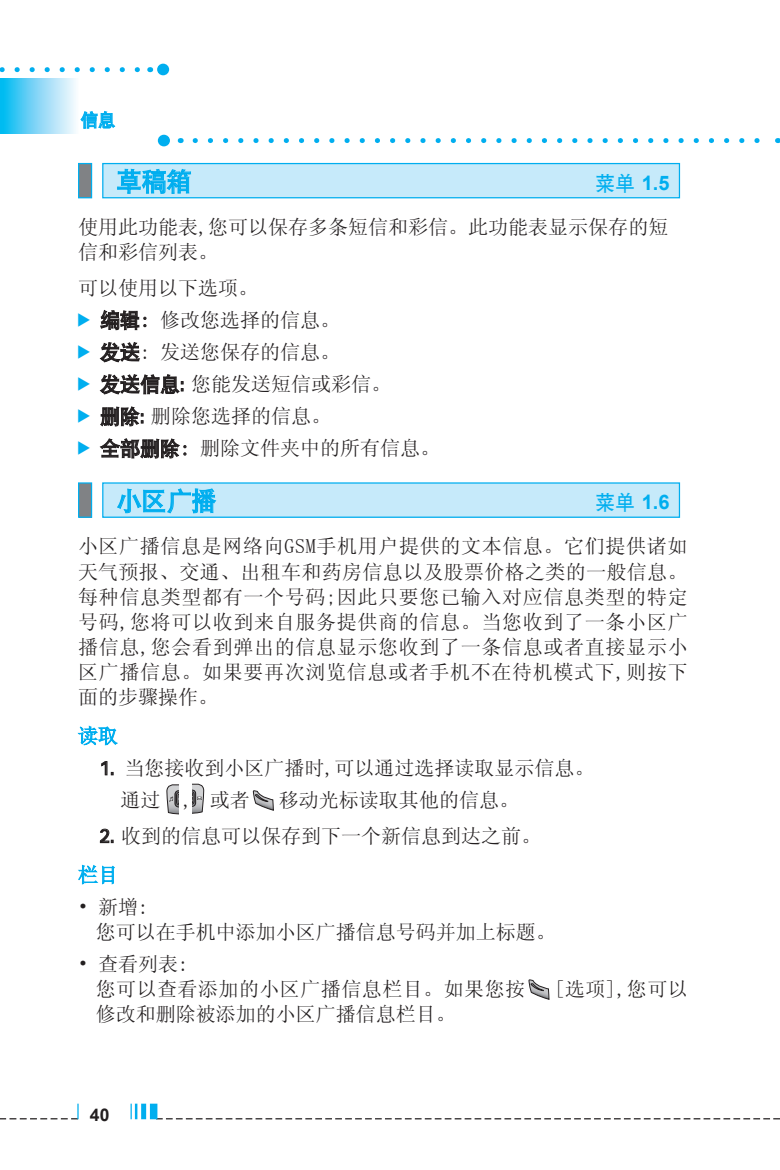
<style>
.page{position:relative;width:780px;height:1170px;background:#fff}
.page>*{position:absolute;margin:0;border:0;box-sizing:border-box;transform-origin:0 0}
.t1{font:25px "SIL Hei Med Jian";color:#00aeef}
.t2{font:20px/25px "Sim Sun";color:#231f20}
.t3{font:20px/25px "Sim Sun";letter-spacing:.025em;color:#231f20}
.t4{font:700 20px "Arial";color:#00aeef}
.t5{font:20px "Sim Sun";color:#00aeef}
.t6{font:700 17.5px "Arial";color:#231f20}
.t7{font:17.5px "SIL Hei Med Jian";color:#00aeef}
.s1{font-family:"SIL Hei Med Jian";font-weight:400}
.s2{font-family:"SIL Hei Med Jian"}
.s3{color:#00aeef}
</style>
<div class="page">
<svg style="left:157px;top:1118px;width:623px;height:1px"></svg>
<svg style="left:0;top:1103px;width:79px;height:16px"></svg>
<svg style="left:130px;top:1103px;width:7px;height:16px"></svg>
<div style="left:141px;top:1103px;width:5px;height:16px;background:#00aeef"></div>
<div style="left:150px;top:1103px;width:7px;height:16px;background:#00aeef"></div>
<div style="left:158px;top:135px;width:12px;height:11px;background:#00aeef;border-radius:50%"></div>
<svg style="left:195px;top:138px;width:565px;height:5px"></svg>
<div style="left:0;top:78px;width:78px;height:55px;background:linear-gradient(to right,#02b7f1,#fff9fd)"></div>
<svg style="left:0;top:67px;width:140px;height:5px"></svg>
<div style="left:157px;top:64px;width:12px;height:11px;background:#00aeef;border-radius:50%"></div>
<div style="left:79px;top:163px;width:13px;height:35px;background:#808285"></div>
<div style="left:78px;top:163px;width:14px;height:35px;border:1px solid #00aeef"></div>
<div style="left:103px;top:163px;width:576px;height:35px;background:#c6eafa"></div>
<svg style="left:117px;top:168px;width:74px;height:26px"></svg>
<div style="left:102px;top:163px;width:578px;height:35px;border:1px solid #00aeef"></div>
<svg style="left:100px;top:309px;width:47px;height:21px"></svg>
<svg style="left:100px;top:342px;width:40px;height:20px"></svg>
<svg style="left:100px;top:374px;width:83px;height:20px"></svg>
<svg style="left:100px;top:406px;width:43px;height:20px"></svg>
<svg style="left:100px;top:438px;width:87px;height:20px"></svg>
<div style="left:79px;top:483px;width:13px;height:34px;background:#808285"></div>
<div style="left:78px;top:482px;width:14px;height:36px;border:1px solid #00aeef"></div>
<div style="left:103px;top:483px;width:576px;height:34px;background:#c6eafa"></div>
<svg style="left:117px;top:488px;width:100px;height:26px"></svg>
<div style="left:102px;top:482px;width:578px;height:36px;border:1px solid #00aeef"></div>
<svg style="left:77px;top:725px;width:40px;height:20px"></svg>
<svg style="left:101px;top:761px;width:12px;height:14px"></svg>
<svg style="left:166px;top:784px;width:13px;height:31px"></svg>
<svg style="left:193px;top:783px;width:11px;height:31px"></svg>
<svg style="left:253px;top:790px;width:21px;height:21px"></svg>
<svg style="left:100px;top:828px;width:13px;height:14px"></svg>
<svg style="left:78px;top:864px;width:37px;height:20px"></svg>
<svg style="left:528px;top:979px;width:21px;height:21px"></svg>
<svg style="left:80px;top:111px;width:36px;height:18px"></svg>
<p class="t7" style="left:80px;top:108px;width:36px">信息</p>
<p class="t1" style="left:117px;top:165px;width:77px">草稿箱</p>
<p class="t4" style="left:595px;top:169px;width:76px"><span class="s1">菜单</span> 1.5</p>
<p class="t2" style="left:78px;top:214px;width:591px">使用此功能表,您可以保存多条短信和彩信。此功能表显示保存的短信和彩信列表。</p>
<p class="t2" style="left:100px;top:271px;width:342px;line-height:32px;text-indent:-22px">可以使用以下选项。<br><span class="s2">编辑</span>: 修改您选择的信息。<br><span class="s2">发送</span>: 发送您保存的信息。<br><span class="s2">发送信息:</span> 您能发送短信或彩信。<br><span class="s2">删除:</span> 删除您选择的信息。<br><span class="s2">全部删除</span>: 删除文件夹中的所有信息。</p>
<p class="t1" style="left:117px;top:484px;width:102px">小区广播</p>
<p class="t4" style="left:595px;top:489px;width:76px"><span class="s1">菜单</span> 1.6</p>
<p class="t2" style="left:78px;top:534px;width:611px;text-align:justify">小区广播信息是网络向GSM手机用户提供的文本信息。它们提供诸如天气预报、交通、出租车和药房信息以及股票价格之类的一般信息。每种信息类型都有一个号码;因此只要您已输入对应信息类型的特定号码,您将可以收到来自服务提供商的信息。当您收到了一条小区广播信息,您会看到弹出的信息显示您收到了一条信息或者直接显示小区广播信息。如果要再次浏览信息或者手机不在待机模式下,则按下面的步骤操作。</p>
<p class="t5" style="left:78px;top:725px;width:41px">读取</p>
<p class="t2" style="left:120px;top:751px;width:475px;line-height:32px;text-indent:-21px"><span class="s2">1.</span> 当您接收到小区广播时,可以通过选择读取显示信息。通过 , 或者</p>
<p class="t2" style="left:279px;top:787px;width:241px">移动光标读取其他的信息。</p>
<p class="t2" style="left:78px;top:815px;width:465px;line-height:39.2px;text-indent:21px"><span class="s2">2.</span> 收到的信息可以保存到下一个新信息到达之前。<span class="s3">栏目</span></p>
<p class="t2" style="left:96px;top:894px;width:461px;text-indent:-18px">• 新增:<br>您可以在手机中添加小区广播信息号码并加上标题。</p>
<p class="t3" style="left:96px;top:951px;width:431px;text-indent:-18px">• 查看列表:<br>您可以查看添加的小区广播信息栏目。如果您按</p>
<p class="t2" style="left:554px;top:976px;width:135px">[选项],您可以</p>
<p class="t2" style="left:96px;top:1001px;width:361px">修改和删除被添加的小区广播信息栏目。</p>
<p class="t6" style="left:90px;top:1102px;width:21px">40</p>
</div>
